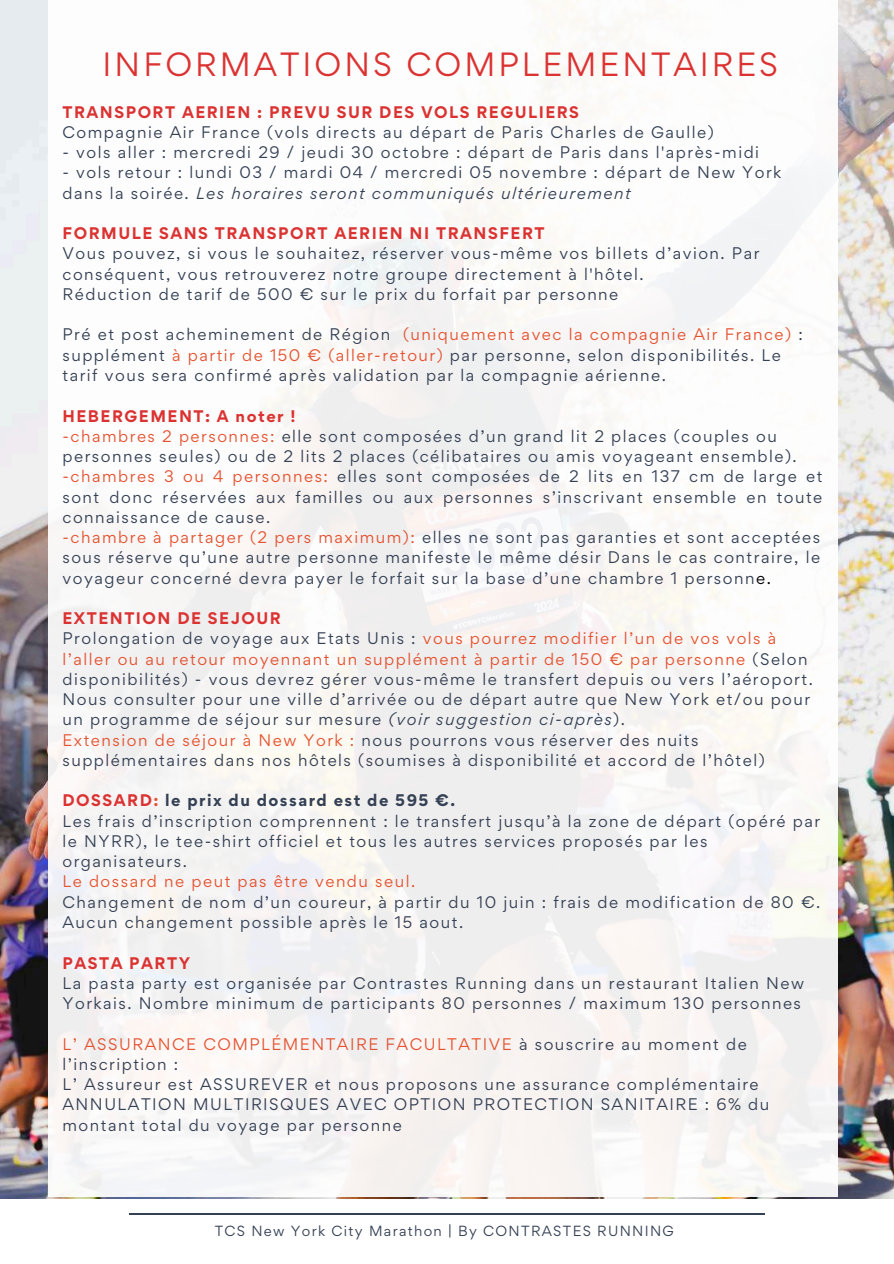
<style>
.page{position:relative;width:894px;height:1264px;background:#fff}
.page>*{position:absolute;margin:0;border:0;box-sizing:border-box;transform-origin:0 0}
.t1{font:30px "Gordita";letter-spacing:.1em;color:#db3332}
.t2{font:15px/20.2px "Gordita";letter-spacing:.1em;color:#344054}
.t3{font:700 15px "Gordita";letter-spacing:.1em;color:#db3332}
.t4{font:15px "Gordita";letter-spacing:.1em;color:#e45331}
.t5{font:13.2px "Gordita";letter-spacing:.1em;color:#344054}
.s1{font-style:italic}
.s2{color:#e45331}
.s3{font-weight:700;color:#db3332}
.s4{color:#000}
.s5{font-weight:700;color:#e45331}
.s6{font-weight:700}
</style>
<div class="page">
<img style="left:0;top:0;width:893px;height:1198px">
<div style="left:48px;top:0;width:790px;height:1196px;background:#faf7f6"></div>
<hr style="left:129px;top:1213px;width:635px;height:1px;background:#344054">
<h1 class="t1" style="left:103px;top:44px;width:676px">INFORMATIONS COMPLEMENTAIRES</h1>
<p class="t3" style="left:62px;top:102px;width:518px">TRANSPORT AERIEN : PREVU SUR DES VOLS REGULIERS</p>
<p class="t2" style="left:62px;top:122px;width:652px">Compagnie Air France (vols directs au départ de Paris Charles de Gaulle)</p>
<p class="t2" style="left:62px;top:142px;width:698px">- vols aller : mercredi 29 / jeudi 30 octobre : départ de Paris dans l'après-midi</p>
<p class="t2" style="left:62px;top:162px;width:720px">- vols retour : lundi 03 / mardi 04 / mercredi 05 novembre : départ de New York dans la soirée. <span class="s1">Les horaires seront communiqués ultérieurement</span></p>
<p class="t3" style="left:62px;top:223px;width:483px">FORMULE SANS TRANSPORT AERIEN NI TRANSFERT</p>
<p class="t2" style="left:62px;top:243px;width:698px">Vous pouvez, si vous le souhaitez, réserver vous-même vos billets d’avion. Par conséquent, vous retrouverez notre groupe directement à l'hôtel.<br>Réduction de tarif de 500 € sur le prix du forfait par personne</p>
<p class="t2" style="left:62px;top:324px;width:741px">Pré et post acheminement de Région <span class="s2">(uniquement avec la compagnie Air France)</span> : supplément <span class="s2">à partir de 150 € (aller-retour)</span> par personne, selon disponibilités. Le tarif vous sera confirmé après validation par la compagnie aérienne.</p>
<p class="t2" style="left:62px;top:405px;width:761px"><span class="s3">HEBERGEMENT: A noter !<br></span><span class="s2">-chambres 2 personnes:</span> elle sont composées d’un grand lit 2 places (couples ou personnes seules) ou de 2 lits 2 places (célibataires ou amis voyageant ensemble). <span class="s2">-chambres 3 ou 4 personnes:</span> elles sont composées de 2 lits en 137 cm de large et sont donc réservées aux familles ou aux personnes s’inscrivant ensemble en toute connaissance de cause.<br><span class="s2">-chambre à partager (2 pers maximum):</span> elles ne sont pas garanties et sont acceptées sous réserve qu’une autre personne manifeste le même désir Dans le cas contraire, le voyageur concerné devra payer le forfait sur la base d’une chambre 1 personn<span class="s4">e.</span></p>
<p class="t2" style="left:62px;top:608px;width:751px"><span class="s3">EXTENTION DE SEJOUR<br></span>Prolongation de voyage aux Etats Unis : <span class="s2">vous pourrez modifier l’un de vos vols à l’aller ou au retour moyennant un supplément à partir de 150 € par personne</span> (Selon disponibilités) - vous devrez gérer vous-même le transfert depuis ou vers l’aéroport.<br>Nous consulter pour une ville d’arrivée ou de départ autre que New York et/ou pour un programme de séjour sur mesure <span class="s1">(voir suggestion ci-après</span>).<br><span class="s2">Extension de séjour à New York :</span> nous pourrons vous réserver des nuits supplémentaires dans nos hôtels (soumises à disponibilité et accord de l’hôtel)</p>
<p class="t2" style="left:62px;top:790px;width:759px"><span class="s3">DOSSARD</span><span class="s5">:</span> <span class="s6">le prix du dossard est de 595 €.<br></span>Les frais d’inscription comprennent : le transfert jusqu’à la zone de départ (opéré par le NYRR), le tee-shirt officiel et tous les autres services proposés par les organisateurs.</p>
<p class="t4" style="left:62px;top:871px;width:354px">Le dossard ne peut pas être vendu seul.</p>
<p class="t2" style="left:62px;top:891px;width:759px">Changement de nom d’un coureur, à partir du 10 juin : frais de modification de 80 €.<br>Aucun changement possible après le 15 aout.</p>
<p class="t3" style="left:62px;top:952px;width:129px">PASTA PARTY</p>
<p class="t2" style="left:62px;top:972px;width:742px">La pasta party est organisée par Contrastes Running dans un restaurant Italien New<br>Yorkais. Nombre minimum de participants 80 personnes / maximum 130 personnes</p>
<p class="t2" style="left:62px;top:1033px;width:708px"><span class="s2">L’ ASSURANCE COMPLÉMENTAIRE FACULTATIVE</span> à souscrire au moment de l’inscription :<br>L’ Assureur est ASSUREVER et nous proposons une assurance complémentaire ANNULATION MULTIRISQUES AVEC OPTION PROTECTION SANITAIRE : 6% du montant total du voyage par personne</p>
<p class="t5" style="left:215px;top:1222px;width:460px">TCS New York City Marathon | By CONTRASTES RUNNING</p>
</div>
